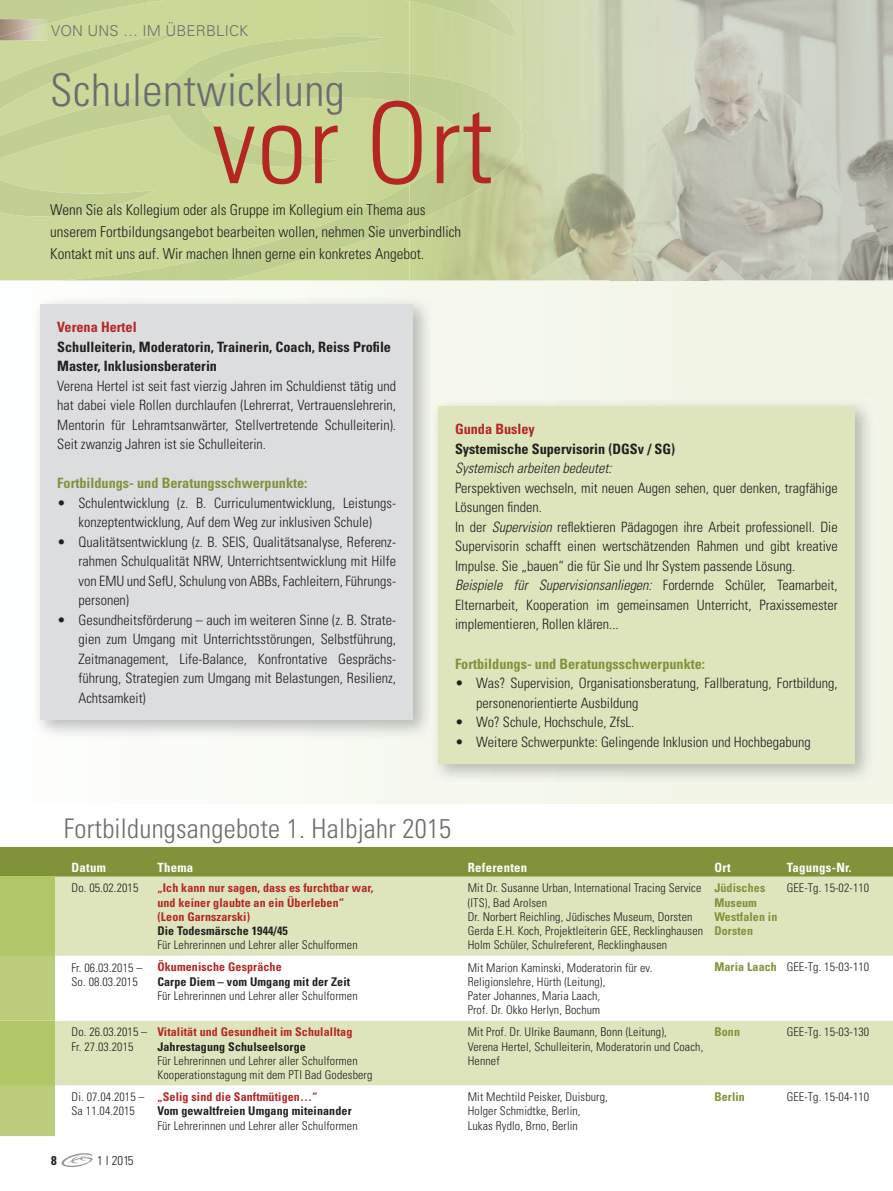
<style>
.page{position:relative;width:893px;height:1191px;background:#fff}
.page>*{position:absolute;margin:0;border:0;box-sizing:border-box;transform-origin:0 0}
.t1{font:300 condensed 112.05px "Univers";letter-spacing:.01em;color:#b42624}
.t2{font:300 condensed 45px "Univers";letter-spacing:.01em;color:#6c6d70}
.t3{font:300 condensed 27px "Univers";letter-spacing:.01em;color:#6c6d70}
.t4{font:300 condensed 15px/21.8px "Univers";color:#231f20}
.t5{font:300 15px "Univers";letter-spacing:.01em;color:#6c6d70}
.t6{font:300 condensed 14.25px/19.5px "Univers";color:#231f20;text-align:justify}
.t7{font:700 condensed 14.25px/19.5px "Univers";color:#231f20}
.t8{font:700 condensed 14.25px "Univers";color:#80933a}
.t9{font:italic 300 condensed 14.25px "Univers";color:#231f20}
.t10{font:700 condensed 14.25px "Univers";color:#b42624}
.t11{font:700 condensed 12.75px "Univers";letter-spacing:.025em;color:#fff}
.t12{font:300 condensed 12.75px "Univers";color:#231f20}
.t13{font:700 condensed 12.75px "Univers";color:#231f20}
.t14{font:300 condensed 12px/14.2px "Univers";letter-spacing:.01em;color:#231f20}
.t15{font:700 condensed 12px/14.2px "Univers";letter-spacing:.01em;color:#b42624}
.t16{font:700 condensed 12px "Univers";letter-spacing:.01em;color:#231f20}
.t17{font:700 condensed 12px/14.2px "Univers";letter-spacing:.01em;color:#80933a}
.s1{font-style:italic}
.s2{font-weight:700;color:#80933a}
</style>
<div class="page">
<svg style="left:0;top:280px;width:893px;height:524px"></svg>
<img style="left:709px;top:0;width:184px;height:140px">
<img style="left:709px;top:140px;width:184px;height:140px">
<img style="left:409px;top:280px;width:269px;height:1px">
<img style="left:47px;top:0;width:662px;height:280px">
<img style="left:0;top:0;width:165px;height:24px">
<img style="left:409px;top:0;width:111px;height:36px">
<img style="left:0;top:32px;width:330px;height:248px">
<img style="left:330px;top:37px;width:79px;height:214px">
<img style="left:409px;top:74px;width:134px;height:149px">
<img style="left:0;top:180px;width:155px;height:36px">
<img style="left:0;top:37px;width:47px;height:3px">
<img style="left:0;top:19px;width:47px;height:18px">
<img style="left:32px;top:296px;width:401px;height:444px">
<div style="left:40px;top:304px;width:373px;height:416px;background:#dcdddf"></div>
<img style="left:430px;top:398px;width:445px;height:386px">
<img style="left:430px;top:398px;width:3px;height:342px">
<div style="left:438px;top:406px;width:417px;height:357px;background:#dee5bd"></div>
<svg style="left:61px;top:1153px;width:32px;height:14px"></svg>
<div style="left:0;top:847px;width:893px;height:29px;background:#80933a"></div>
<div style="left:55px;top:876px;width:838px;height:80px;background:#dee5bd"></div>
<div style="left:55px;top:1021px;width:838px;height:65px;background:#dee5bd"></div>
<div style="left:0;top:876px;width:55px;height:80px;background:#b1c767"></div>
<svg style="left:0;top:956px;width:55px;height:180px;background:#b7ca74"></svg>
<p class="t5" style="left:51px;top:22px;width:199px">VON UNS … IM ÜBERBLICK</p>
<h2 class="t2" style="left:50px;top:63px;width:296px">Schulentwicklung</h2>
<h1 class="t1" style="left:212px;top:76px;width:282px">vor Ort</h1>
<p class="t4" style="left:50px;top:199px;width:413px">Wenn Sie als Kollegium oder als Gruppe im Kollegium ein Thema aus unserem Fortbildungsangebot bearbeiten wollen, nehmen Sie unverbindlich<br>Kontakt mit uns auf. Wir machen Ihnen gerne ein konkretes Angebot.</p>
<p class="t10" style="left:57px;top:318px;width:81px">Verena Hertel</p>
<p class="t7" style="left:57px;top:336px;width:335px">Schulleiterin, Moderatorin, Trainerin, Coach, Reiss Profile<br>Master, Inklusions beraterin</p>
<p class="t6" style="left:57px;top:376px;width:340px">Verena Hertel ist seit fast vierzig Jahren im Schuldienst tätig und hat dabei viele Rollen durchlaufen (Lehrerrat, Vertrauenslehrerin, Mentorin für Lehramtsanwärter, Stellvertretende Schulleiterin).<br>Seit zwanzig Jahren ist sie Schulleiterin.</p>
<p class="t8" style="left:57px;top:474px;width:252px">Fortbildungs- und Beratungsschwerpunkte:</p>
<p class="t6" style="left:57px;top:493px;width:340px;text-align:center">• Schulentwicklung (z. B. Curriculumentwicklung, Leistungs&shy;konzept entwick lung, Auf dem Weg zur inklusiven Schule)</p>
<p class="t6" style="left:79px;top:532px;width:319px;text-indent:-21px">• Qualitätsentwicklung (z. B. SEIS, Qualitätsanalyse, Referenz&shy;rahmen Schul qualität NRW, Unterrichts entwicklung mit Hilfe von EMU und SefU, Schulung von ABBs, Fachleitern, Führungs&shy;personen)</p>
<p class="t6" style="left:79px;top:610px;width:319px;text-indent:-21px">• Gesundheitsförderung – auch im weiteren Sinne (z. B. Strate&shy;gien zum Umgang mit Unterrichtsstörungen, Selbst führung, Zeitmanagement, Life-Balance, Kon fron tative Gesprächs - führung, Strategien zum Umgang mit Belastungen, Resi lienz, Achtsamkeit)</p>
<p class="t10" style="left:455px;top:421px;width:81px">Gunda Busley</p>
<p class="t7" style="left:455px;top:439px;width:222px">Systemische Supervisorin (DGSv / SG)</p>
<p class="t9" style="left:455px;top:460px;width:158px">Systemisch arbeiten bedeutet:</p>
<p class="t6" style="left:455px;top:478px;width:384px;text-align:left">Perspektiven wechseln, mit neuen Augen sehen, quer denken, tragfähige Lösungen finden.<br>In der <span class="s1">Supervision</span> reflektieren Pädagogen ihre Arbeit profes sionell. Die Supervisorin schafft einen wertschätzenden Rahmen und gibt kreative Impulse. Sie „bauen“ die für Sie und Ihr System passende Lösung.<br><span class="s1">Beispiele für Supervisionsanliegen:</span> Fordernde Schüler, Team arbeit, Elternarbeit, Kooperation im gemeinsamen Unterricht, Praxissemester implementieren, Rollen klären...</p>
<p class="t8" style="left:455px;top:654px;width:252px">Fortbildungs- und Beratungsschwerpunkte:</p>
<p class="t6" style="left:476px;top:673px;width:363px;text-indent:-21px">• Was? Supervision, Organisationsberatung, Fallberatung, Fort bildung, personenorientierte Ausbildung</p>
<p class="t6" style="left:455px;top:712px;width:181px">• Wo? Schule, Hochschule, ZfsL.</p>
<p class="t6" style="left:455px;top:731px;width:357px">• Weitere Schwerpunkte: Gelingende Inklusion und Hochbegabung</p>
<h3 class="t3" style="left:64px;top:812px;width:389px">Fortbildungsangebote 1. Halbjahr 2015</h3>
<p class="t11" style="left:71px;top:860px;width:36px">Datum</p>
<p class="t11" style="left:157px;top:860px;width:37px">Thema</p>
<p class="t11" style="left:468px;top:860px;width:61px">Referenten</p>
<p class="t11" style="left:714px;top:860px;width:18px">Ort</p>
<p class="t11" style="left:787px;top:860px;width:67px">Tagungs-Nr.</p>
<p class="t14" style="left:72px;top:881px;width:68px">Do. 05.02.2015</p>
<p class="t15" style="left:157px;top:881px;width:218px">„Ich kann nur sagen, dass es furchtbar war, und keiner glaubte an ein Überleben“ (Leon Garnszarski)</p>
<p class="t16" style="left:157px;top:923px;width:132px">Die Todesmärsche 1944/45</p>
<p class="t14" style="left:157px;top:938px;width:202px">Für Lehrerinnen und Lehrer aller Schulformen</p>
<p class="t14" style="left:468px;top:881px;width:237px">Mit Dr. Susanne Urban, International Tracing Service (ITS), Bad Arolsen<br>Dr. Norbert Reichling, Jüdisches Museum, Dorsten Gerda E.H. Koch, Projektleiterin GEE, Recklinghausen Holm Schüler, Schulreferent, Recklinghausen</p>
<p class="t17" style="left:714px;top:880px;width:65px">Jüdisches<br>Museum<br>Westfalen in<br>Dorsten</p>
<p class="t14" style="left:787px;top:881px;width:84px">GEE-Tg. 15-02-110</p>
<p class="t14" style="left:72px;top:960px;width:72px">Fr. 06.03.2015 –<br>So. 08.03.2015</p>
<p class="t15" style="left:157px;top:960px;width:126px">Ökumenische Gespräche</p>
<p class="t16" style="left:157px;top:974px;width:194px">Carpe Diem – vom Umgang mit der Zeit</p>
<p class="t14" style="left:157px;top:988px;width:202px">Für Lehrerinnen und Lehrer aller Schulformen</p>
<p class="t14" style="left:72px;top:1024px;width:77px">Do. 26.03.2015 –<br>Fr. 27.03.2015</p>
<p class="t15" style="left:157px;top:1024px;width:197px">Vitalität und Gesundheit im Schulalltag</p>
<p class="t16" style="left:157px;top:1039px;width:150px">Jahrestagung Schulseelsorge</p>
<p class="t14" style="left:157px;top:1053px;width:217px">Für Lehrerinnen und Lehrer aller Schulformen<br>Kooperationstagung mit dem PTI Bad Godesberg</p>
<p class="t14" style="left:72px;top:1089px;width:75px">Di. 07.04.2015 –<br>Sa 11.04.2015</p>
<p class="t15" style="left:157px;top:1089px;width:162px">„Selig sind die Sanftmütigen…“</p>
<p class="t16" style="left:157px;top:1103px;width:196px">Vom gewaltfreien Umgang miteinander</p>
<p class="t14" style="left:157px;top:1118px;width:202px">Für Lehrerinnen und Lehrer aller Schulformen</p>
<p class="t13" style="left:51px;top:1153px;width:7px">8</p>
<p class="t12" style="left:97px;top:1153px;width:38px">1 l 2015</p>
<p class="t14" style="left:468px;top:960px;width:186px">Mit Marion Kaminski, Moderatorin für ev.<br>Religionslehre, Hürth (Leitung),<br>Pater Johannes, Maria Laach,<br>Prof. Dr. Okko Herlyn, Bochum</p>
<p class="t14" style="left:714px;top:960px;width:156px"><span class="s2">Maria Laach</span> GEE-Tg. 15-03-110</p>
<p class="t14" style="left:468px;top:1024px;width:237px">Mit Prof. Dr. Ulrike Baumann, Bonn (Leitung),<br>Verena Hertel, Schulleiterin, Moderatorin und Coach,<br>Hennef</p>
<p class="t17" style="left:714px;top:1024px;width:27px">Bonn</p>
<p class="t14" style="left:787px;top:1024px;width:84px">GEE-Tg. 15-03-130</p>
<p class="t14" style="left:468px;top:1089px;width:142px">Mit Mechtild Peisker, Duisburg,<br>Holger Schmidtke, Berlin,<br>Lukas Rydlo, Brno, Berlin</p>
<p class="t17" style="left:714px;top:1089px;width:32px">Berlin</p>
<p class="t14" style="left:787px;top:1089px;width:84px">GEE-Tg. 15-04-110</p>
</div>
